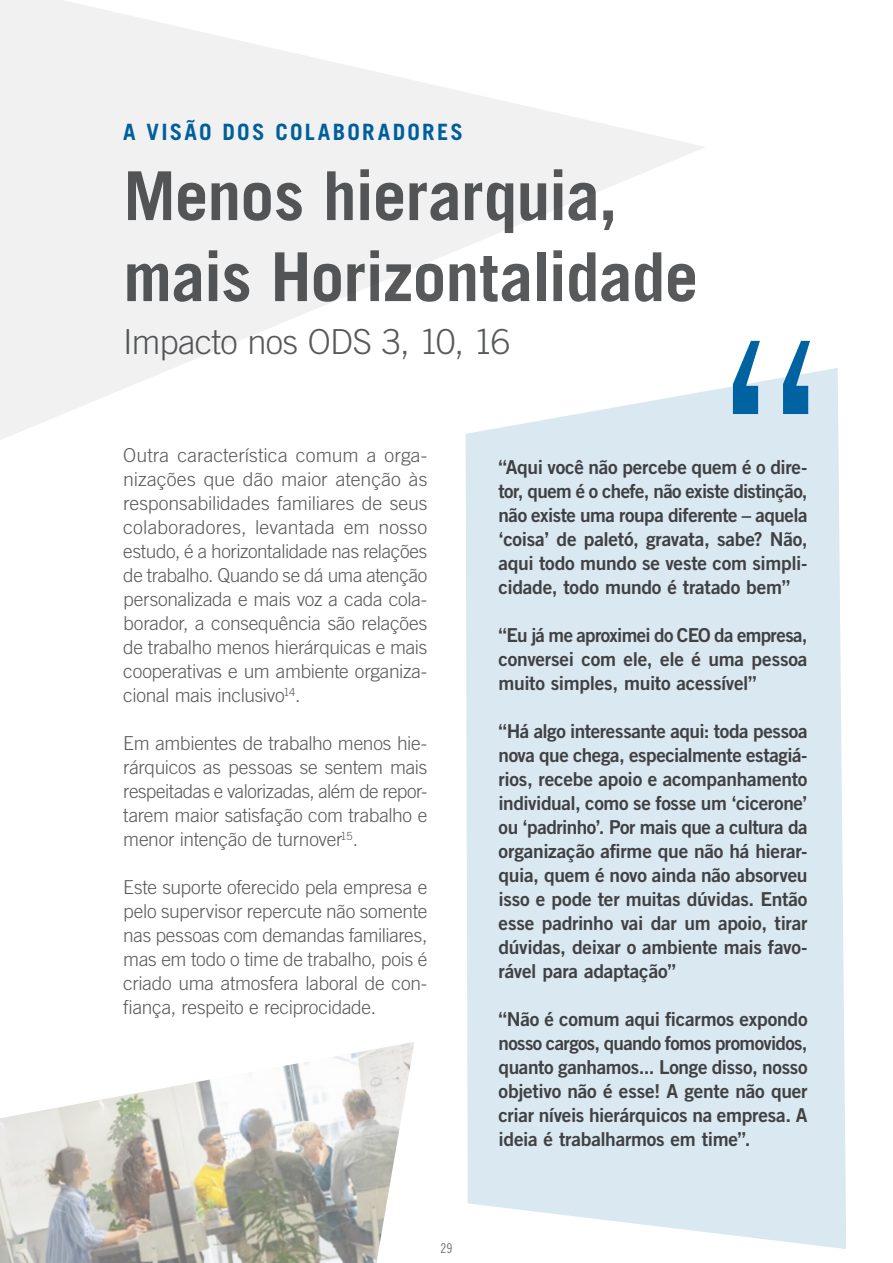
<style>
.page{position:relative;width:893px;height:1263px;background:#fff}
.page>*{position:absolute;margin:0;border:0;box-sizing:border-box;transform-origin:0 0}
.t1{font:300px "Trade Gothic LT Std Cn 18";color:#0063a1}
.t2{font:700 67.5px/81px "Trade Gothic LT Std";letter-spacing:-.015em;color:#58595b}
.t3{font:300 34.5px "Trade Gothic LT Std";letter-spacing:-.02em;color:#58595b}
.t4{font:700 22.5px "Trade Gothic LT Std";letter-spacing:.1em;color:#0065a4}
.t5{font:19.2px/24px "Trade Gothic LT Std Bd 2";letter-spacing:-.015em;color:#414042;text-align:justify}
.t6{font:300 19.2px/24px "Trade Gothic LT Std";letter-spacing:-.015em;color:#58595b;text-align:justify}
.t7{font:13.5px "Trade Gothic LT Std Cn 18";color:#6d6e71}
</style>
<div class="page">
<div style="left:466px;top:368px;width:380px;height:881px;background:#d9e8f1"></div>
<svg style="left:0;top:0;width:706px;height:560px"></svg>
<img style="left:0;top:1042px;width:414px;height:221px">
<p class="t4" style="left:123px;top:118px;width:341px">A VISÃO DOS COLABORADORES</p>
<h2 class="t2" style="left:123px;top:154px;width:576px">Menos hierarquia, mais Horizontalidade</h2>
<h3 class="t3" style="left:123px;top:321px;width:388px">Impacto nos ODS 3, 10, 16</h3>
<h1 class="t1" style="left:711px;top:275px;width:118px">“</h1>
<p class="t6" style="left:123px;top:443px;width:306px">Outra característica comum a orga&shy;nizações que dão maior atenção às responsabilidades familiares de seus colaboradores, levantada em nosso estudo, é a horizontalidade nas relações de trabalho. Quando se dá uma atenção personalizada e mais voz a cada cola&shy;borador, a consequência são relações de trabalho menos hierárquicas e mais cooperativas e um ambiente organiza&shy;cional mais inclusivo<sup>14</sup>.</p>
<p class="t6" style="left:123px;top:731px;width:306px">Em ambientes de trabalho menos hie&shy;rárquicos as pessoas se sentem mais respeitadas e valorizadas, além de repor&shy;tarem maior satisfação com trabalho e menor intenção de turnover<sup>15</sup>.</p>
<p class="t6" style="left:123px;top:875px;width:306px">Este suporte oferecido pela empresa e pelo supervisor repercute não somente nas pessoas com demandas familiares, mas em todo o time de trabalho, pois é criado uma atmosfera laboral de con&shy;fiança, respeito e reciprocidade.</p>
<p class="t7" style="left:440px;top:1240px;width:14px">29</p>
<p class="t5" style="left:499px;top:455px;width:311px">“Aqui você não percebe quem é o dire&shy;tor, quem é o chefe, não existe distinção, não existe uma roupa diferente – aquela ‘coisa’ de paletó, gravata, sabe? Não, aqui todo mundo se veste com simpli&shy;cidade, todo mundo é tratado bem”</p>
<p class="t5" style="left:499px;top:623px;width:311px">“Eu já me aproximei do CEO da empresa, conversei com ele, ele é uma pessoa muito simples, muito acessível”</p>
<p class="t5" style="left:499px;top:719px;width:311px">“Há algo interessante aqui: toda pessoa nova que chega, especialmente estagiá&shy;rios, recebe apoio e acompanhamento individual, como se fosse um ‘cicerone’ ou ‘padrinho’. Por mais que a cultura da organização afirme que não há hierar&shy;quia, quem é novo ainda não absorveu isso e pode ter muitas dúvidas. Então esse padrinho vai dar um apoio, tirar dúvidas, deixar o ambiente mais favo&shy;rável para adaptação”</p>
<p class="t5" style="left:499px;top:1007px;width:311px">“Não é comum aqui ficarmos expondo nosso cargos, quando fomos promovidos, quanto ganhamos... Longe disso, nosso objetivo não é esse! A gente não quer criar níveis hierárquicos na empresa. A ideia é trabalharmos em time”.</p>
</div>
